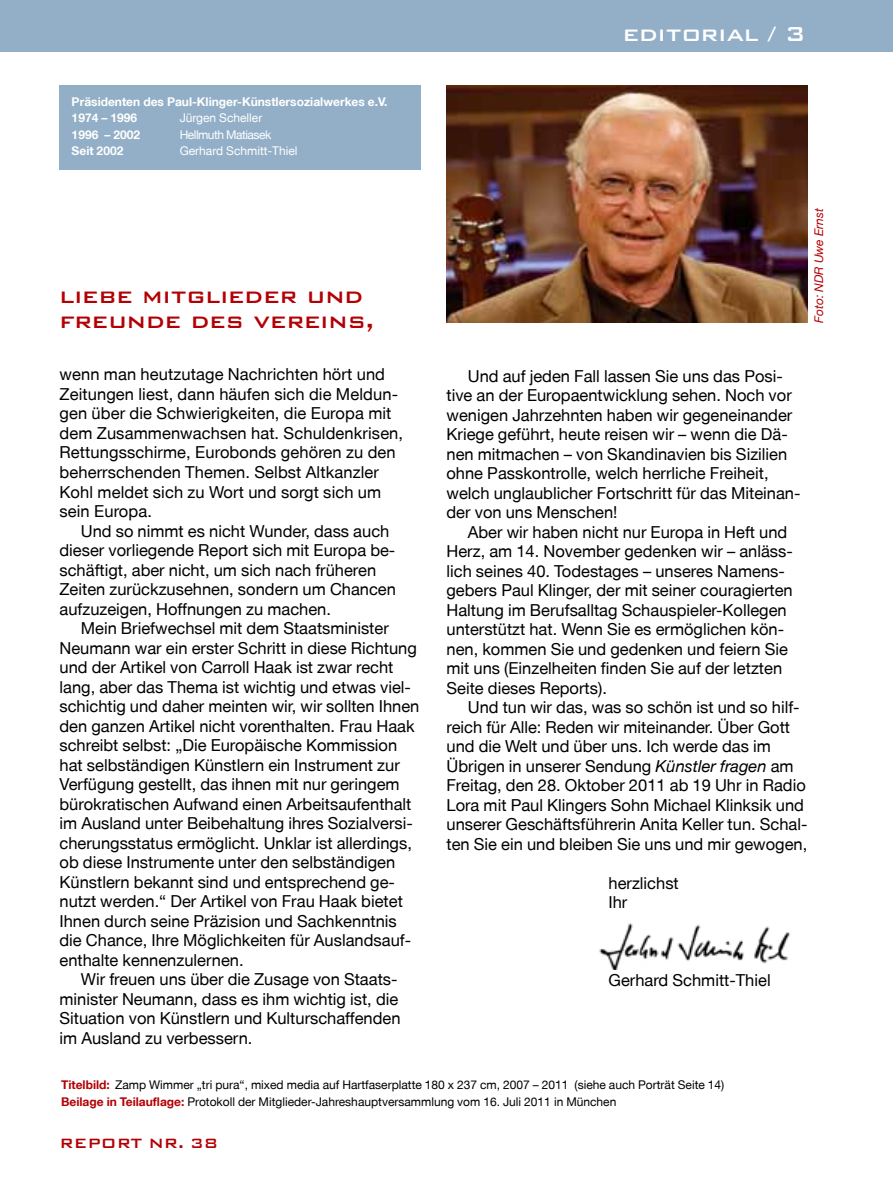
<style>
.page{position:relative;width:893px;height:1191px;background:#fff}
.page>*{position:absolute;margin:0;border:0;box-sizing:border-box;transform-origin:0 0}
.t1{font:500 27px/24px "Bank Gothic BT";color:#b30005}
.t2{font:500 27px "Bank Gothic BT";color:#fff}
.t3{font:500 18px "Bank Gothic BT";color:#b30005}
.t4{font:16.5px/19.5px "Helvetica Neue PK";color:#000}
.t5{font:12px/16.5px "Helvetica Neue PK";color:#000}
.t6{font:700 12px/16.5px "Helvetica Neue PK";color:#fff}
.t7{font:12px "Helvetica Neue PK";color:#fff}
.t8{font:italic 12px "Helvetica Neue PK";letter-spacing:-.005em;color:#b30005}
.t9{font:12px "Helvetica Neue PK";letter-spacing:-.04em;color:#fff}
.s1{font-style:italic}
.s2{font-weight:700;color:#b30005}
</style>
<div class="page">
<div style="left:0;top:0;width:893px;height:51px;background:#93afc7"></div>
<img style="left:446px;top:85px;width:362px;height:237px">
<img style="left:599px;top:923px;width:191px;height:46px">
<div style="left:60px;top:85px;width:361px;height:84px;background:#93afc7"></div>
<p class="t6" style="left:72px;top:93px;width:317px">Präsidenten des Paul-Klinger-Künstlersozialwerkes e.V.<br>1974 – 1996</p>
<p class="t7" style="left:180px;top:111px;width:84px">Jürgen Scheller</p>
<p class="t6" style="left:72px;top:126px;width:70px">1996 – 2002</p>
<p class="t9" style="left:180px;top:127px;width:93px">Hellmuth Matiasek</p>
<p class="t6" style="left:72px;top:142px;width:53px">Seit 2002</p>
<p class="t7" style="left:180px;top:144px;width:119px">Gerhard Schmitt-Thiel</p>
<h1 class="t1" style="left:60px;top:284px;width:317px">liebe mitglieder und freunde des vereins,</h1>
<p class="t4" style="left:60px;top:364px;width:345px">wenn man heutzutage Nachrichten hört und Zeitungen liest, dann häufen sich die Meldun&shy;gen über die Schwierigkeiten, die Europa mit dem Zusammenwachsen hat. Schuldenkrisen, Rettungsschirme, Eurobonds gehören zu den beherrschenden Themen. Selbst Altkanzler Kohl meldet sich zu Wort und sorgt sich um sein Europa.</p>
<p class="t4" style="left:60px;top:520px;width:338px;text-indent:21px">Und so nimmt es nicht Wunder, dass auch dieser vorliegende Report sich mit Europa be&shy;schäftigt, aber nicht, um sich nach früheren Zeiten zurückzusehnen, sondern um Chancen aufzuzeigen, Hoffnungen zu machen.</p>
<p class="t4" style="left:60px;top:618px;width:361px;text-indent:21px">Mein Briefwechsel mit dem Staatsminister Neumann war ein erster Schritt in diese Richtung und der Artikel von Carroll Haak ist zwar recht lang, aber das Thema ist wichtig und etwas viel&shy;schichtig und daher meinten wir, wir sollten Ihnen den ganzen Artikel nicht vorenthalten. Frau Haak schreibt selbst: „Die Europäische Kommission hat selbständigen Künstlern ein Instrument zur Verfügung gestellt, das ihnen mit nur geringem bürokratischen Aufwand einen Arbeitsaufenthalt im Ausland unter Beibehaltung ihres Sozialversi&shy;cherungsstatus ermöglicht. Unklar ist allerdings, ob diese Instrumente unter den selbständigen Künstlern bekannt sind und entsprechend ge&shy;nutzt werden.“ Der Artikel von Frau Haak bietet Ihnen durch seine Präzision und Sachkenntnis die Chance, Ihre Möglichkeiten für Auslandsauf&shy;enthalte kennenzulernen.</p>
<p class="t4" style="left:60px;top:969px;width:343px;text-indent:21px">Wir freuen uns über die Zusage von Staats&shy;minister Neumann, dass es ihm wichtig ist, die Situation von Künstlern und Kulturschaffenden im Ausland zu verbessern.</p>
<h1 class="t2" style="left:623px;top:20px;width:185px">editorial / 3</h1>
<p class="t8" style="left:812px;top:323px;width:116px;rotate:-90deg">Foto: NDR Uwe Ernst</p>
<p class="t4" style="left:446px;top:366px;width:356px;text-indent:21px">Und auf jeden Fall lassen Sie uns das Posi&shy;tive an der Europaentwicklung sehen. Noch vor wenigen Jahrzehnten haben wir gegeneinander Kriege geführt, heute reisen wir – wenn die Dä&shy;nen mitmachen – von Skandinavien bis Sizilien ohne Passkontrolle, welch herrliche Freiheit, welch unglaublicher Fortschritt für das Miteinan&shy;der von uns Menschen!</p>
<p class="t4" style="left:446px;top:522px;width:348px;text-indent:21px">Aber wir haben nicht nur Europa in Heft und Herz, am 14. November gedenken wir – anläss&shy;lich seines 40. Todestages – unseres Namens&shy;gebers Paul Klinger, der mit seiner couragierten Haltung im Berufsalltag Schauspieler-Kollegen unterstützt hat. Wenn Sie es ermöglichen kön&shy;nen, kommen Sie und gedenken und feiern Sie mit uns (Einzelheiten finden Sie auf der letzten Seite dieses Reports).</p>
<p class="t4" style="left:446px;top:697px;width:363px;text-indent:21px">Und tun wir das, was so schön ist und so hilf&shy;reich für Alle: Reden wir miteinander. Über Gott und die Welt und über uns. Ich werde das im Übrigen in unserer Sendung <span class="s1">Künstler fragen</span> am Freitag, den 28. Oktober 2011 ab 19 Uhr in Radio Lora mit Paul Klingers Sohn Michael Klinksik und unserer Geschäftsführerin Anita Keller tun. Schal&shy;ten Sie ein und bleiben Sie uns und mir gewogen,</p>
<p class="t4" style="left:608px;top:873px;width:72px">herzlichst<br>Ihr</p>
<p class="t4" style="left:608px;top:970px;width:164px">Gerhard Schmitt-Thiel</p>
<p class="t5" style="left:61px;top:1076px;width:665px"><span class="s2">Titelbild:</span> Zamp Wimmer „tri pura“, mixed media auf Hartfaserplatte 180 x 237 cm, 2007 – 2011 (siehe auch Porträt Seite 14)<br><span class="s2">Beilage in Teilauflage:</span> Protokoll der Mitglieder-Jahreshauptversammlung vom 16. Juli 2011 in München</p>
<p class="t3" style="left:60px;top:1133px;width:160px">report nr. 38</p>
</div>
